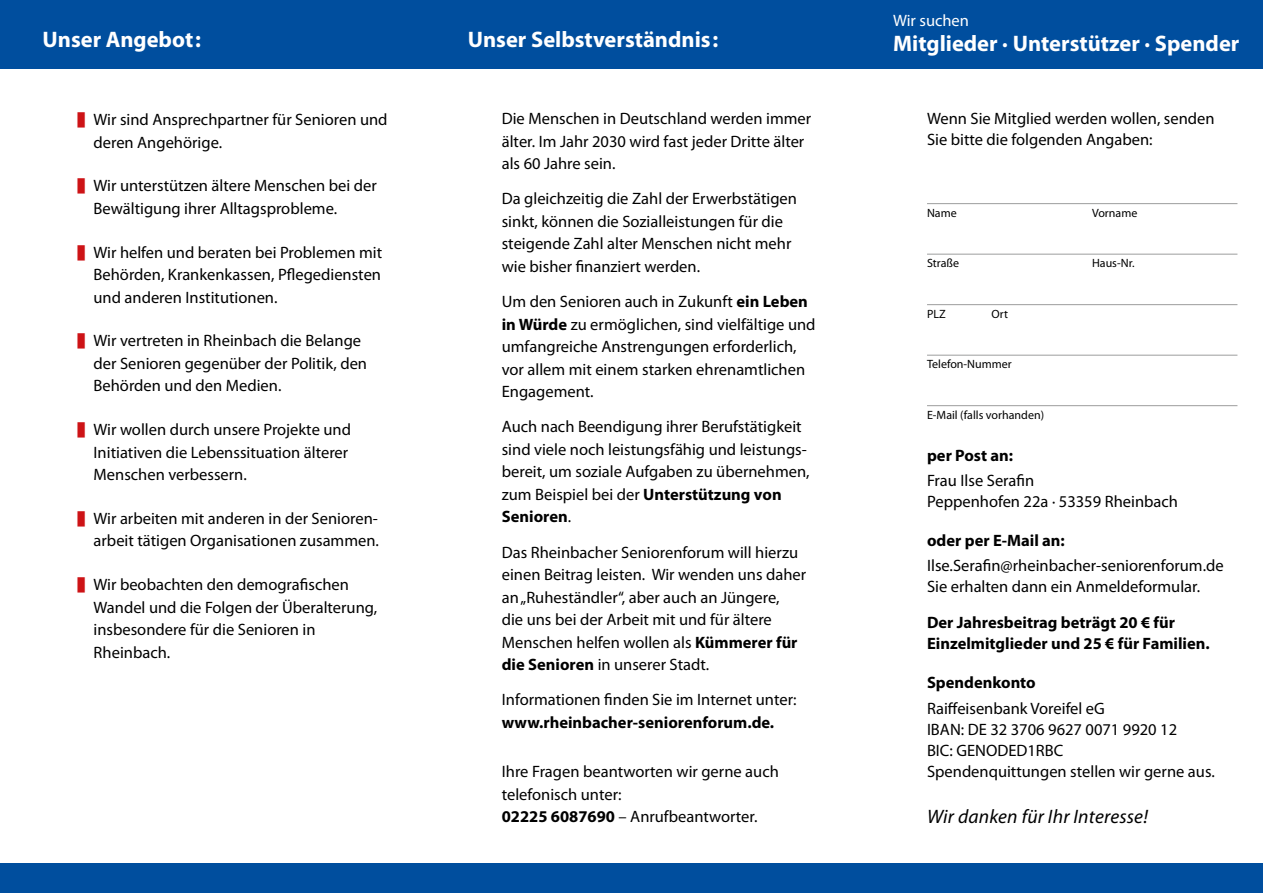
<style>
.page{position:relative;width:1263px;height:893px;background:#fff}
.page>*{position:absolute;margin:0;border:0;box-sizing:border-box;transform-origin:0 0}
.t1{font:700 22.5px "Myriad Pro";color:#fff}
.t2{font:italic 19.5px "Myriad Pro";letter-spacing:.01em;color:#000}
.t3{font:16.5px/22.5px "Myriad Pro";color:#000}
.t4{font:700 16.5px/21px "Myriad Pro";color:#000}
.t5{font:16.5px "Myriad Pro";color:#fff}
.t6{font:12px "Myriad Pro";color:#000}
.s1{font-weight:700}
</style>
<div class="page">
<div style="left:0;top:0;width:1263px;height:68px;background:#004e9e"></div>
<div style="left:0;top:863px;width:1263px;height:30px;background:#004e9e"></div>
<hr style="left:927px;top:203px;width:310px;height:1px;background:#9c9d9d">
<hr style="left:927px;top:254px;width:310px;height:1px;background:#9c9d9d">
<hr style="left:927px;top:304px;width:310px;height:1px;background:#9c9d9d">
<hr style="left:927px;top:355px;width:310px;height:1px;background:#9c9d9d">
<hr style="left:927px;top:405px;width:310px;height:1px;background:#9c9d9d">
<h1 class="t1" style="left:43px;top:24px;width:160px">Unser Angebot:</h1>
<h1 class="t1" style="left:468px;top:24px;width:252px">Unser Selbstverständnis:</h1>
<p class="t3" style="left:94px;top:108px;width:295px">Wir sind Ansprechpartner für Senioren und deren Angehörige.</p>
<p class="t3" style="left:94px;top:174px;width:285px">Wir unterstützen ältere Menschen bei der<br>Bewältigung ihrer Alltagsprobleme.</p>
<p class="t3" style="left:94px;top:240px;width:290px;text-align:justify">Wir helfen und beraten bei Problemen mit Behörden, Krankenkassen, Pflegediensten und anderen Institutionen.</p>
<p class="t3" style="left:94px;top:329px;width:275px">Wir vertreten in Rheinbach die Belange der Senioren gegenüber der Politik, den<br>Behörden und den Medien.</p>
<p class="t3" style="left:94px;top:418px;width:259px">Wir wollen durch unsere Projekte und<br>Initiativen die Lebenssituation älterer<br>Menschen verbessern.</p>
<p class="t3" style="left:94px;top:507px;width:287px">Wir arbeiten mit anderen in der Senioren&shy;arbeit tätigen Organisationen zusammen.</p>
<p class="t3" style="left:94px;top:573px;width:285px">Wir beobachten den demografischen<br>Wandel und die Folgen der Überalterung, insbesondere für die Senioren in<br>Rheinbach.</p>
<p class="t3" style="left:502px;top:107px;width:311px">Die Menschen in Deutschland werden immer älter. Im Jahr 2030 wird fast jeder Dritte älter als 60 Jahre sein.</p>
<p class="t3" style="left:502px;top:187px;width:297px">Da gleichzeitig die Zahl der Erwerbstätigen sinkt, können die Sozialleistungen für die steigende Zahl alter Menschen nicht mehr wie bisher finanziert werden.</p>
<p class="t3" style="left:502px;top:290px;width:315px">Um den Senioren auch in Zukunft <span class="s1">ein Leben in Würde</span> zu ermöglichen, sind vielfältige und umfangreiche Anstrengungen erforderlich, vor allem mit einem starken ehrenamtlichen Engagement.</p>
<p class="t3" style="left:502px;top:415px;width:309px">Auch nach Beendigung ihrer Berufstätigkeit sind viele noch leistungsfähig und leistungs&shy;bereit, um soziale Aufgaben zu übernehmen, zum Beispiel bei der <span class="s1">Unterstützung von Senioren</span>.</p>
<p class="t3" style="left:502px;top:541px;width:306px">Das Rheinbacher Seniorenforum will hierzu einen Beitrag leisten. Wir wenden uns daher an „Ruheständler“, aber auch an Jüngere,<br>die uns bei der Arbeit mit und für ältere Menschen helfen wollen als <span class="s1">Kümmerer für die Senioren</span> in unserer Stadt.</p>
<p class="t3" style="left:502px;top:688px;width:296px">Informationen finden Sie im Internet unter:</p>
<p class="t4" style="left:502px;top:711px;width:274px">www.rheinbacher-seniorenforum.de.</p>
<p class="t3" style="left:502px;top:760px;width:279px">Ihre Fragen beantworten wir gerne auch telefonisch unter:<br><span class="s1">02225 6087690</span> – Anrufbeantworter.</p>
<p class="t5" style="left:893px;top:10px;width:78px">Wir suchen</p>
<h1 class="t1" style="left:893px;top:29px;width:348px">Mitglieder · Unterstützer · Spender</h1>
<p class="t3" style="left:927px;top:108px;width:289px;line-height:21px">Wenn Sie Mitglied werden wollen, senden<br>Sie bitte die folgenden Angaben:</p>
<p class="t6" style="left:927px;top:205px;width:31px">Name</p>
<p class="t6" style="left:1092px;top:205px;width:47px">Vorname</p>
<p class="t6" style="left:927px;top:256px;width:34px">Straße</p>
<p class="t6" style="left:1092px;top:256px;width:44px">Haus-Nr.</p>
<p class="t6" style="left:927px;top:306px;width:20px">PLZ</p>
<p class="t6" style="left:991px;top:306px;width:18px">Ort</p>
<p class="t6" style="left:927px;top:357px;width:86px">Telefon-Nummer</p>
<p class="t6" style="left:927px;top:407px;width:119px">E-Mail (falls vorhanden)</p>
<p class="t4" style="left:927px;top:444px;width:88px">per Post an:</p>
<p class="t3" style="left:927px;top:470px;width:253px;line-height:21px">Frau Ilse Serafin<br>Peppenhofen 22a · 53359 Rheinbach</p>
<p class="t4" style="left:927px;top:529px;width:139px">oder per E-Mail an:</p>
<p class="t3" style="left:927px;top:555px;width:298px;line-height:21px">Ilse.Serafin@rheinbacher-seniorenforum.de<br>Sie erhalten dann ein Anmeldeformular.</p>
<p class="t4" style="left:927px;top:612px;width:284px">Der Jahresbeitrag beträgt 20 € für<br>Einzelmitglieder und 25 € für Familien.</p>
<p class="t4" style="left:927px;top:672px;width:110px">Spendenkonto</p>
<p class="t3" style="left:927px;top:697px;width:289px;line-height:21px">Raiffeisenbank Voreifel eG<br>IBAN: DE 32 3706 9627 0071 9920 12<br>BIC: GENODED1RBC<br>Spendenquittungen stellen wir gerne aus.</p>
<p class="t2" style="left:927px;top:804px;width:222px">Wir danken für Ihr Interesse!</p>
</div>
